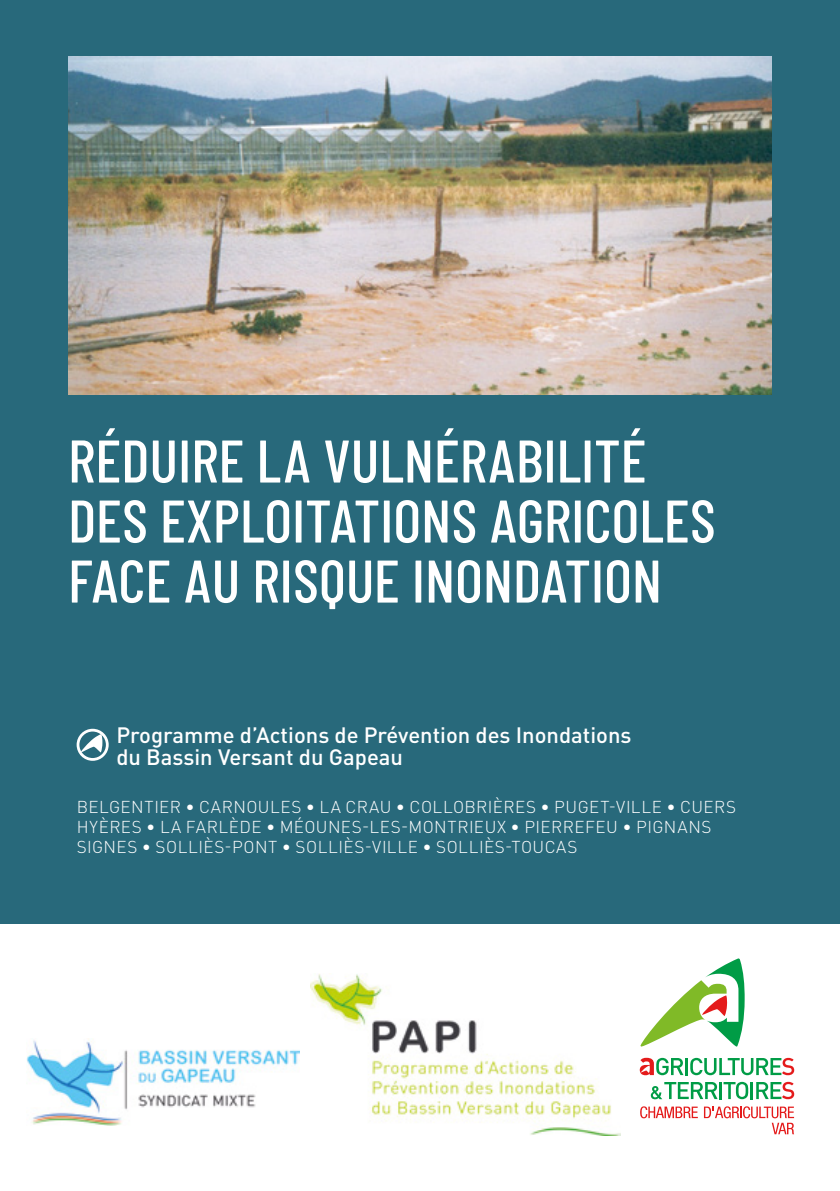
<style>
.page{position:relative;width:840px;height:1191px;background:#fff}
.page>*{position:absolute;margin:0;border:0;box-sizing:border-box;transform-origin:0 0}
.t1{font:500 60px/60px "Barlow Condensed";color:#fff}
.t2{font:500 22px/22px "DIN Pro";color:#fff}
.t3{font:300 17px/20.4px "DIN Pro";letter-spacing:.03em;color:#fff}
</style>
<div class="page">
<div style="left:0;top:0;width:839px;height:923px;background:#28697b"></div>
<img style="left:68px;top:57px;width:703px;height:337px">
<div style="left:77px;top:729px;width:32px;height:32px;border:3px solid #fff;border-radius:50%"></div>
<svg style="left:81px;top:734px;width:21px;height:18px"></svg>
<svg style="left:640px;top:1106px;width:57px;height:12px"></svg>
<svg style="left:703px;top:1106px;width:90px;height:28px"></svg>
<svg style="left:650px;top:1081px;width:143px;height:18px"></svg>
<svg style="left:639px;top:1057px;width:154px;height:18px"></svg>
<svg style="left:640px;top:958px;width:104px;height:88px"></svg>
<img style="left:27px;top:1038px;width:272px;height:87px">
<img style="left:310px;top:974px;width:309px;height:161px">
<h1 class="t1" style="left:68px;top:429px;width:648px">RÉDUIRE LA VULNÉRABILITÉ<br>DES EXPLOITATIONS AGRICOLES<br>FACE AU RISQUE INONDATION</h1>
<p class="t2" style="left:116px;top:723px;width:516px">Programme d’Actions de Prévention des Inondations du Bassin Versant du Gapeau</p>
<p class="t3" style="left:77px;top:795px;width:660px">BELGENTIER • CARNOULES • LA CRAU • COLLOBRIÈRES • PUGET-VILLE • CUERS<br>HYÈRES • LA FARLÈDE • MÉOUNES-LES-MONTRIEUX • PIERREFEU • PIGNANS<br>SIGNES • SOLLIÈS-PONT • SOLLIÈS-VILLE • SOLLIÈS-TOUCAS</p>
</div>
